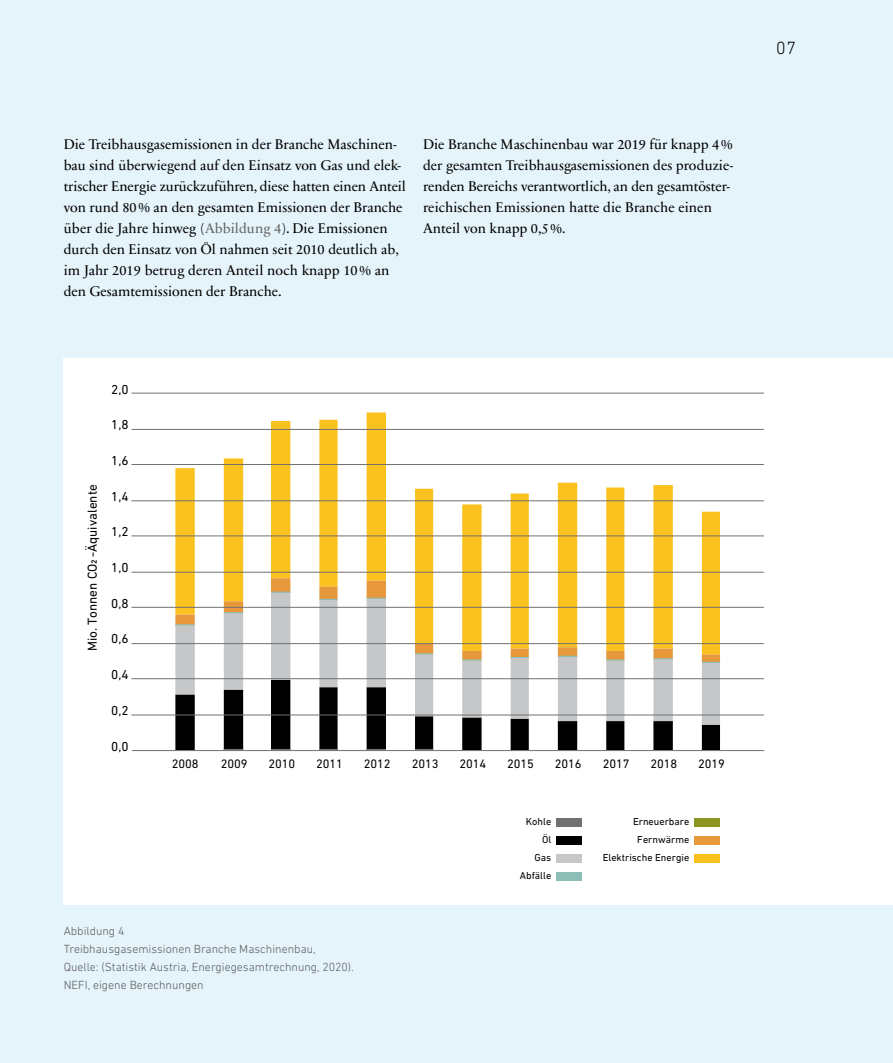
<style>
.page{position:relative;width:893px;height:1063px;background:#e5f4fa}
.page>*{position:absolute;margin:0;border:0;box-sizing:border-box;transform-origin:0 0}
.t1{font:300 18px "DIN Next LT Pro";color:#000}
.t2{font:14.25px/21px "Sabon Next LT Pro";color:#000}
.t3{font:13.2px "DIN Next LT Pro";color:#000204}
.t4{font:12.45px "DIN Next LT Pro";color:#000204}
.t5{font:300 12px/18px "DIN Next LT Pro";color:#58585a}
.t6{font:10.35px "DIN Next LT Pro";color:#000204}
.s1{color:#646567}
</style>
<div class="page">
<div style="left:64px;top:359px;width:829px;height:546px;background:#fff"></div>
<div style="left:694px;top:854px;width:26px;height:9px;background:#fbc11e"></div>
<div style="left:694px;top:836px;width:26px;height:9px;background:#e7983b"></div>
<div style="left:694px;top:818px;width:26px;height:9px;background:#8a9620"></div>
<div style="left:556px;top:872px;width:26px;height:9px;background:#8dbeb6"></div>
<div style="left:556px;top:854px;width:26px;height:9px;background:#c6c7c8"></div>
<div style="left:556px;top:836px;width:26px;height:9px;background:#000"></div>
<div style="left:556px;top:818px;width:26px;height:9px;background:#707172"></div>
<svg style="left:175px;top:412px;width:545px;height:166px"></svg>
<svg style="left:175px;top:578px;width:545px;height:15px"></svg>
<svg style="left:175px;top:725px;width:545px;height:25px"></svg>
<svg style="left:415px;top:749px;width:18px;height:1px"></svg>
<svg style="left:367px;top:749px;width:19px;height:1px"></svg>
<svg style="left:319px;top:749px;width:19px;height:1px"></svg>
<svg style="left:271px;top:749px;width:19px;height:1px"></svg>
<svg style="left:224px;top:749px;width:19px;height:1px"></svg>
<svg style="left:175px;top:593px;width:545px;height:132px"></svg>
<svg style="left:175px;top:624px;width:20px;height:1px"></svg>
<svg style="left:224px;top:612px;width:19px;height:1px"></svg>
<svg style="left:271px;top:592px;width:19px;height:1px"></svg>
<svg style="left:319px;top:599px;width:19px;height:1px"></svg>
<svg style="left:367px;top:598px;width:19px;height:1px"></svg>
<svg style="left:415px;top:653px;width:18px;height:2px"></svg>
<hr style="left:462px;top:659px;width:20px;height:2px;background:#8dbeb6">
<svg style="left:511px;top:657px;width:18px;height:1px"></svg>
<svg style="left:558px;top:656px;width:19px;height:1px"></svg>
<svg style="left:606px;top:659px;width:18px;height:2px"></svg>
<svg style="left:653px;top:658px;width:20px;height:1px"></svg>
<svg style="left:702px;top:662px;width:18px;height:1px"></svg>
<hr style="left:131px;top:715px;width:633px;height:1px;background:#707172">
<hr style="left:131px;top:678px;width:633px;height:1px;background:#707172">
<hr style="left:131px;top:643px;width:633px;height:1px;background:#707172">
<hr style="left:131px;top:607px;width:633px;height:1px;background:#707172">
<hr style="left:131px;top:572px;width:633px;height:1px;background:#707172">
<hr style="left:131px;top:536px;width:633px;height:1px;background:#707172">
<hr style="left:131px;top:501px;width:633px;height:1px;background:#707172">
<hr style="left:131px;top:464px;width:633px;height:1px;background:#707172">
<hr style="left:131px;top:429px;width:633px;height:1px;background:#707172">
<hr style="left:131px;top:393px;width:633px;height:1px;background:#707172">
<hr style="left:132px;top:750px;width:632px;height:1px;background:#707172">
<p class="t2" style="left:64px;top:133px;width:344px">Die Treibhausgasemissionen in der Branche Maschinen&shy;bau sind überwiegend auf den Einsatz von Gas und elek&shy;trischer Energie zurückzuführen, diese hatten einen Anteil von rund 80% an den gesamten Emissionen der Branche über die Jahre hinweg (<span class="s1">Abbildung 4</span>). Die Emissionen durch den Einsatz von Öl nahmen seit 2010 deutlich ab, im Jahr 2019 betrug deren Anteil noch knapp 10 % an den Gesamtemissionen der Branche.</p>
<p class="t2" style="left:423px;top:133px;width:312px">Die Branche Maschinenbau war 2019 für knapp 4% der gesamten Treibhausgasemissionen des produzie&shy;renden Bereichs verantwortlich, an den gesamtöster&shy;reichischen Emissionen hatte die Branche einen Anteil von knapp 0,5%.</p>
<p class="t3" style="left:111px;top:381px;width:19px">2,0</p>
<p class="t3" style="left:111px;top:417px;width:19px">1,8</p>
<p class="t3" style="left:85px;top:651px;width:168px;rotate:-90deg">Mio. Tonnen CO2 -Äquivalente</p>
<p class="t3" style="left:111px;top:453px;width:19px">1,6</p>
<p class="t3" style="left:111px;top:489px;width:19px">1,4</p>
<p class="t3" style="left:111px;top:524px;width:19px">1,2</p>
<p class="t3" style="left:111px;top:560px;width:19px">1,0</p>
<p class="t3" style="left:111px;top:596px;width:19px">0,8</p>
<p class="t3" style="left:111px;top:631px;width:19px">0,6</p>
<p class="t3" style="left:111px;top:667px;width:19px">0,4</p>
<p class="t3" style="left:111px;top:703px;width:19px">0,2</p>
<p class="t3" style="left:111px;top:738px;width:19px">0,0</p>
<p class="t4" style="left:172px;top:757px;width:28px">2008</p>
<p class="t4" style="left:221px;top:757px;width:28px">2009</p>
<p class="t4" style="left:268px;top:757px;width:28px">2010</p>
<p class="t4" style="left:316px;top:757px;width:28px">2011</p>
<p class="t4" style="left:364px;top:757px;width:28px">2012</p>
<p class="t4" style="left:412px;top:757px;width:28px">2013</p>
<p class="t4" style="left:459px;top:757px;width:28px">2014</p>
<p class="t4" style="left:507px;top:757px;width:28px">2015</p>
<p class="t4" style="left:555px;top:757px;width:28px">2016</p>
<p class="t4" style="left:603px;top:757px;width:28px">2017</p>
<p class="t4" style="left:650px;top:757px;width:28px">2018</p>
<p class="t4" style="left:698px;top:757px;width:28px">2019</p>
<p class="t6" style="left:526px;top:815px;width:27px">Kohle</p>
<p class="t6" style="left:633px;top:815px;width:58px">Erneuerbare</p>
<p class="t6" style="left:542px;top:834px;width:11px">Öl</p>
<p class="t6" style="left:637px;top:834px;width:53px">Fernwärme</p>
<p class="t6" style="left:534px;top:852px;width:18px">Gas</p>
<p class="t6" style="left:603px;top:852px;width:88px">Elektrische Energie</p>
<p class="t6" style="left:520px;top:870px;width:33px">Abfälle</p>
<p class="t5" style="left:64px;top:921px;width:292px">Abbildung 4<br>Treibhausgasemissionen Branche Maschinenbau,<br>Quelle: (Statistik Austria, Energiegesamtrechnung, 2020).<br>NEFI, eigene Berechnungen</p>
<p class="t1" style="left:776px;top:37px;width:22px">07</p>
</div>
